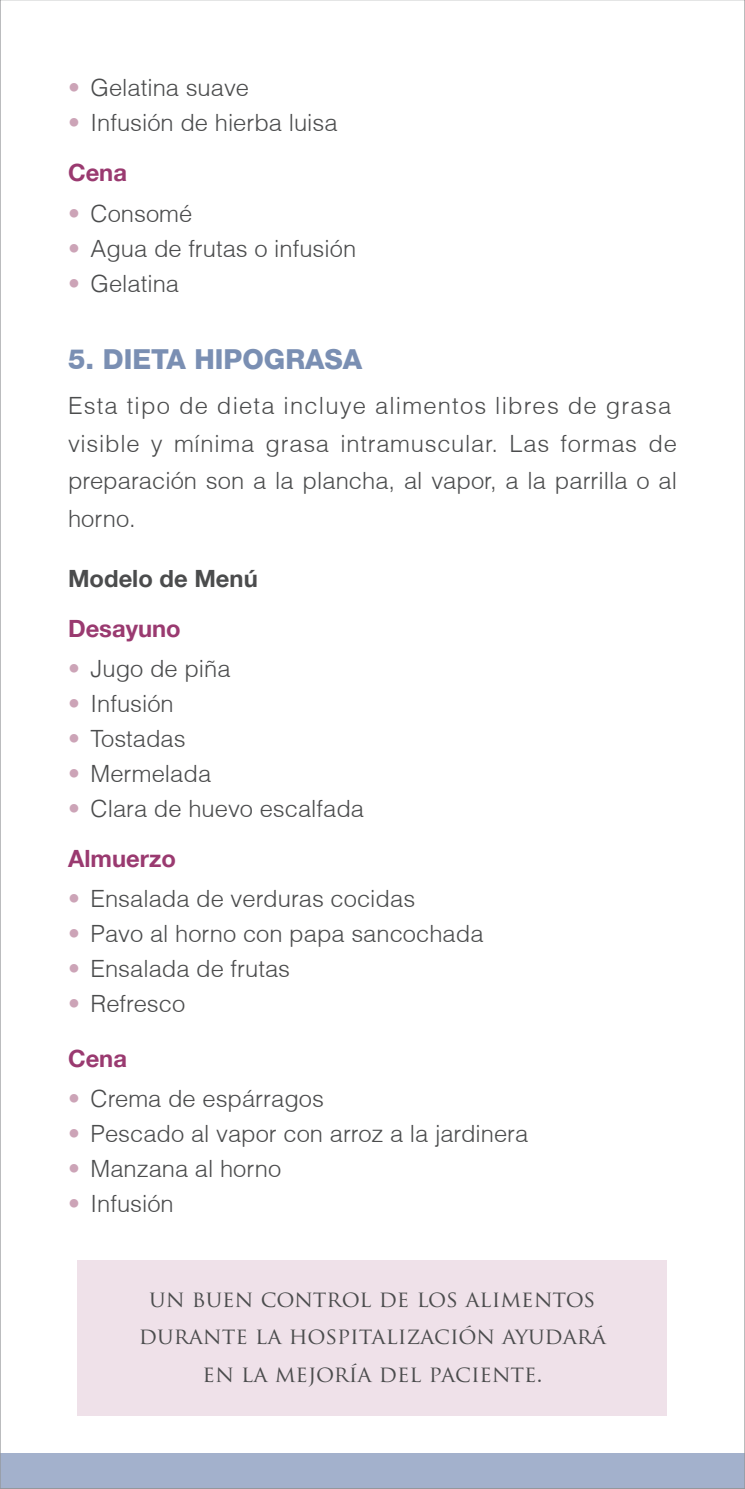
<style>
.page{position:relative;width:745px;height:1489px;background:#fff}
.page>*{position:absolute;margin:0;border:0;box-sizing:border-box;transform-origin:0 0}
.t1{font:800 27.5px "Helvetica 85";color:#7a8fb3}
.t2{font:300 23.75px/37.5px "Helvetica";color:#4b4c4d;text-align:justify}
.t3{font:300 23.75px "Helvetica";letter-spacing:.05em;color:#4b4c4d}
.t4{font:700 23.75px "Helvetica 75";color:#9a3a70}
.t5{font:700 23.75px "Helvetica 75";color:#4b4c4d}
.t6{font:22.5px "Trajan Pro";color:#4b4c4d}
.s1{color:#cca4b7}
</style>
<div class="page">
<div style="left:78px;top:1259px;width:588px;height:156px;background:#efe1e9"></div>
<div style="left:0;top:1453px;width:744px;height:35px;background:#a3b1cc"></div>
<p class="t2" style="left:68px;top:69px;width:182px"><span class="s1">•</span> Gelatina suave</p>
<p class="t2" style="left:68px;top:104px;width:271px"><span class="s1">•</span> Infusión de hierba luisa</p>
<p class="t4" style="left:68px;top:158px;width:60px">Cena</p>
<p class="t2" style="left:68px;top:194px;width:126px"><span class="s1">•</span> Consomé</p>
<p class="t2" style="left:68px;top:229px;width:289px"><span class="s1">•</span> Agua de frutas o infusión</p>
<p class="t2" style="left:68px;top:264px;width:112px"><span class="s1">•</span> Gelatina</p>
<p class="t1" style="left:68px;top:343px;width:295px">5. DIETA HIPOGRASA</p>
<p class="t3" style="left:68px;top:391px;width:604px">Esta tipo de dieta incluye alimentos libres de grasa</p>
<p class="t2" style="left:68px;top:424px;width:610px">visible y mínima grasa intramuscular. Las formas de preparación son a la plancha, al vapor, a la parrilla o al horno.</p>
<p class="t5" style="left:68px;top:563px;width:191px">Modelo de Menú</p>
<p class="t4" style="left:68px;top:613px;width:114px">Desayuno</p>
<p class="t2" style="left:68px;top:649px;width:164px"><span class="s1">•</span> Jugo de piña</p>
<p class="t2" style="left:68px;top:684px;width:107px"><span class="s1">•</span> Infusión</p>
<p class="t2" style="left:68px;top:719px;width:119px"><span class="s1">•</span> Tostadas</p>
<p class="t2" style="left:68px;top:754px;width:145px"><span class="s1">•</span> Mermelada</p>
<p class="t2" style="left:68px;top:789px;width:297px"><span class="s1">•</span> Clara de huevo escalfada</p>
<p class="t4" style="left:68px;top:843px;width:109px">Almuerzo</p>
<p class="t2" style="left:68px;top:879px;width:348px"><span class="s1">•</span> Ensalada de verduras cocidas</p>
<p class="t2" style="left:68px;top:914px;width:417px"><span class="s1">•</span> Pavo al horno con papa sancochada</p>
<p class="t2" style="left:68px;top:949px;width:223px"><span class="s1">•</span> Ensalada de frutas</p>
<p class="t2" style="left:68px;top:984px;width:119px"><span class="s1">•</span> Refresco</p>
<p class="t4" style="left:68px;top:1043px;width:60px">Cena</p>
<p class="t2" style="left:68px;top:1079px;width:257px"><span class="s1">•</span> Crema de espárragos</p>
<p class="t2" style="left:68px;top:1114px;width:461px"><span class="s1">•</span> Pescado al vapor con arroz a la jardinera</p>
<p class="t2" style="left:68px;top:1149px;width:215px"><span class="s1">•</span> Manzana al horno</p>
<p class="t2" style="left:68px;top:1184px;width:107px"><span class="s1">•</span> Infusión</p>
<p class="t6" style="left:149px;top:1284px;width:447px">UN BUEN CONTROL DE LOS ALIMENTOS</p>
<p class="t6" style="left:139px;top:1321px;width:468px">DURANTE LA HOSPITALIZACIÓN AYUDARÁ</p>
<p class="t6" style="left:202px;top:1359px;width:341px">EN LA MEJORÍA DEL PACIENTE.</p>
</div>
